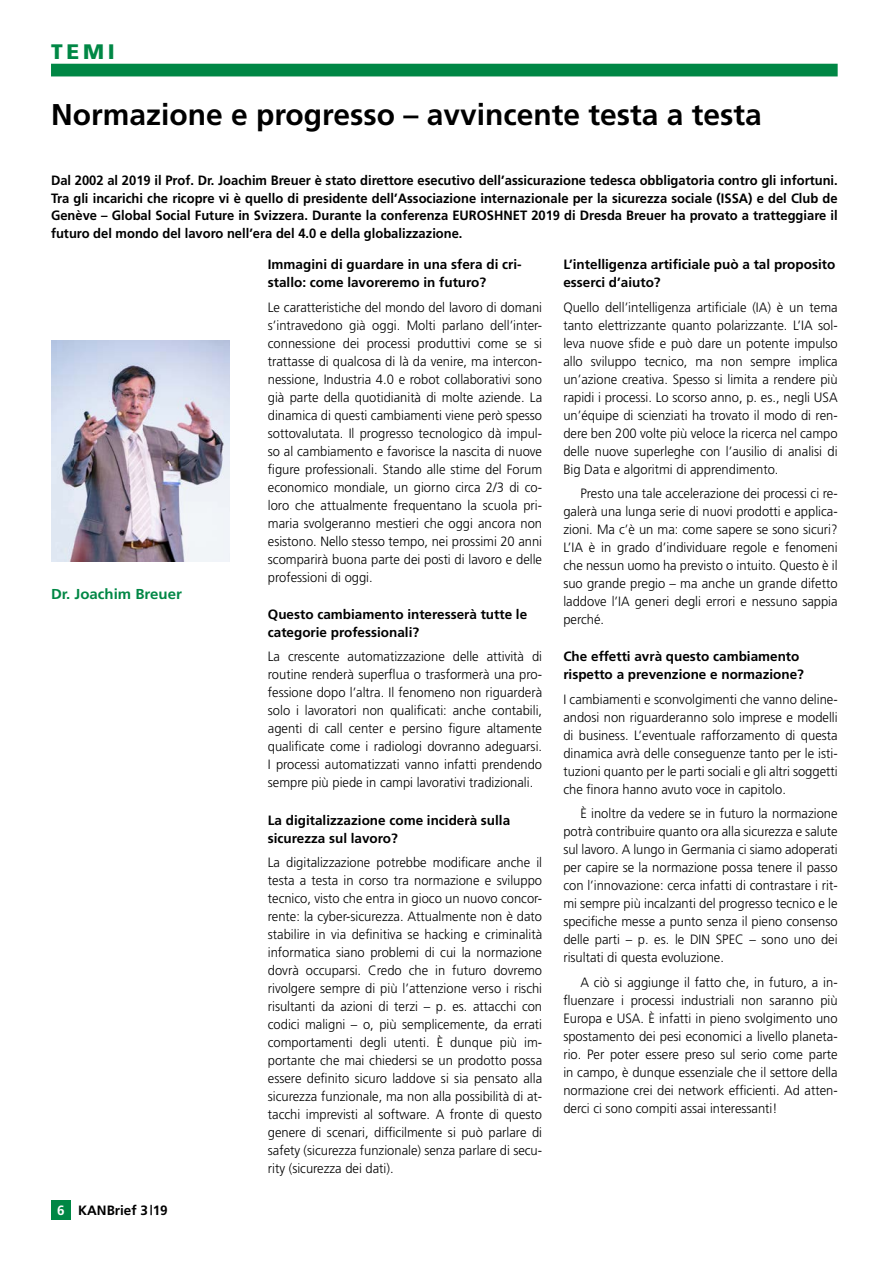
<style>
.page{position:relative;width:893px;height:1263px;background:#fff}
.page>*{position:absolute;margin:0;border:0;box-sizing:border-box;transform-origin:0 0}
.t1{font:700 30px "Frutiger LT Std";color:#000}
.t2{font:900 21px "Frutiger";color:#008745}
.t3{font:700 14.4px "Frutiger LT Std";color:#008745;scale:1.04 1}
.t4{font:300 13.5px/18px "Frutiger LT Std";color:#000;text-align:justify;scale:.96 1}
.t5{font:700 13.5px/17.7px "Frutiger";color:#000;text-align:justify;scale:.96 1}
.t6{font:700 13.5px/18px "Frutiger LT Std";color:#000}
.t7{font:700 13.5px "Frutiger";color:#000}
.t8{font:700 13.5px "Frutiger";color:#fff}
</style>
<div class="page">
<img style="left:51px;top:340px;width:179px;height:222px">
<div style="left:51px;top:64px;width:787px;height:12px;background:#008745"></div>
<div style="left:51px;top:1199px;width:20px;height:20px;background:#008745"></div>
<h2 class="t2" style="left:51px;top:39px;width:65px">TEMI</h2>
<h3 class="t1" style="left:51px;top:96px;width:712px">Normazione e progresso – avvincente testa a testa</h3>
<p class="t5" style="left:51px;top:171px;width:821px">Dal 2002 al 2019 il Prof. Dr. Joachim Breuer è stato direttore esecutivo dell’assicurazione tedesca obbligatoria contro gli infortuni.<br>Tra gli incarichi che ricopre vi è quello di presidente dell’Associazione internazionale per la sicurezza sociale (ISSA) e del Club de Genève – Global Social Future in Svizzera. Durante la conferenza EUROSHNET 2019 di Dresda Breuer ha provato a tratteggiare il futuro del mondo del lavoro nell’era del 4.0 e della globalizzazione.</p>
<p class="t3" style="left:51px;top:585px;width:127px">Dr. Joachim Breuer</p>
<p class="t8" style="left:57px;top:1202px;width:9px">6</p>
<p class="t7" style="left:78px;top:1202px;width:91px">KANBrief 3|19</p>
<h4 class="t6" style="left:268px;top:256px;width:255px">Immagini di guardare in una sfera di cri&shy;stallo: come lavoreremo in futuro?</h4>
<p class="t4" style="left:268px;top:298px;width:287px">Le caratteristiche del mondo del lavoro di domani s’intravedono già oggi. Molti parlano dell’inter&shy;connessione dei processi produttivi come se si trattasse di qualcosa di là da venire, ma intercon&shy;nessione, Industria 4.0 e robot collaborativi sono già parte della quotidianità di molte aziende. La dinamica di questi cambiamenti viene però spesso sottovalutata. Il progresso tecnologico dà impul&shy;so al cambiamento e favorisce la nascita di nuove figure professionali. Stando alle stime del Forum economico mondiale, un giorno circa 2/3 di co&shy;loro che attualmente frequentano la scuola pri&shy;maria svolgeranno mestieri che oggi ancora non esistono. Nello stesso tempo, nei prossimi 20 anni scomparirà buona parte dei posti di lavoro e delle professioni di oggi.</p>
<h4 class="t6" style="left:268px;top:605px;width:261px">Questo cambiamento interesserà tutte le categorie professionali?</h4>
<p class="t4" style="left:268px;top:648px;width:287px">La crescente automatizzazione delle attività di routine renderà superflua o trasformerà una pro&shy;fessione dopo l’altra. Il fenomeno non riguarderà solo i lavoratori non qualificati: anche contabili, agenti di call center e persino figure altamente qualificate come i radiologi dovranno adeguarsi.<br>I processi automatizzati vanno infatti prendendo sempre più piede in campi lavorativi tradizionali.</p>
<h4 class="t6" style="left:268px;top:811px;width:244px">La digitalizzazione come inciderà sulla sicurezza sul lavoro?</h4>
<p class="t4" style="left:268px;top:853px;width:287px">La digitalizzazione potrebbe modificare anche il testa a testa in corso tra normazione e sviluppo tecnico, visto che entra in gioco un nuovo concor&shy;rente: la cyber-sicurezza. Attualmente non è dato stabilire in via definitiva se hacking e criminalità informatica siano problemi di cui la normazione dovrà occuparsi. Credo che in futuro dovremo rivolgere sempre di più l’attenzione verso i rischi risultanti da azioni di terzi – p. es. attacchi con codici maligni – o, più semplicemente, da errati comportamenti degli utenti. È dunque più im&shy;portante che mai chiedersi se un prodotto possa essere definito sicuro laddove si sia pensato alla sicurezza funzionale, ma non alla possibilità di at&shy;tacchi imprevisti al software. A fronte di questo genere di scenari, difficilmente si può parlare di safety (sicurezza funzionale) senza parlare di secu&shy;rity (sicurezza dei dati).</p>
<h4 class="t6" style="left:563px;top:256px;width:273px">L’intelligenza artificiale può a tal proposito esserci d’aiuto?</h4>
<p class="t4" style="left:563px;top:298px;width:287px">Quello dell’intelligenza artificiale (IA) è un tema tanto elettrizzante quanto polarizzante. L’IA sol&shy;leva nuove sfide e può dare un potente impulso allo sviluppo tecnico, ma non sempre implica un’azione creativa. Spesso si limita a rendere più rapidi i processi. Lo scorso anno, p. es., negli USA un’équipe di scienziati ha trovato il modo di ren&shy;dere ben 200 volte più veloce la ricerca nel campo delle nuove superleghe con l’ausilio di analisi di Big Data e algoritmi di apprendimento.</p>
<p class="t4" style="left:563px;top:485px;width:287px;text-indent:17px">Presto una tale accelerazione dei processi ci re&shy;galerà una lunga serie di nuovi prodotti e applica&shy;zioni. Ma c’è un ma: come sapere se sono sicuri?<br>L’IA è in grado d’individuare regole e fenomeni che nessun uomo ha previsto o intuito. Questo è il suo grande pregio – ma anche un grande difetto laddove l’IA generi degli errori e nessuno sappia perché.</p>
<h4 class="t6" style="left:563px;top:648px;width:242px">Che effetti avrà questo cambiamento rispetto a prevenzione e normazione?</h4>
<p class="t4" style="left:563px;top:690px;width:287px">I cambiamenti e sconvolgimenti che vanno deline&shy;andosi non riguarderanno solo imprese e modelli di business. L’eventuale rafforzamento di questa dinamica avrà delle conseguenze tanto per le isti&shy;tuzioni quanto per le parti sociali e gli altri soggetti che finora hanno avuto voce in capitolo.</p>
<p class="t4" style="left:563px;top:805px;width:287px;text-indent:17px">È inoltre da vedere se in futuro la normazione potrà contribuire quanto ora alla sicurezza e salute sul lavoro. A lungo in Germania ci siamo adoperati per capire se la normazione possa tenere il passo con l’innovazione: cerca infatti di contrastare i rit&shy;mi sempre più incalzanti del progresso tecnico e le specifiche messe a punto senza il pieno consenso delle parti – p. es. le DIN SPEC – sono uno dei risultati di questa evoluzione.</p>
<p class="t4" style="left:563px;top:973px;width:287px;text-indent:17px">A ciò si aggiunge il fatto che, in futuro, a in&shy;fluenzare i processi industriali non saranno più Europa e USA. È infatti in pieno svolgimento uno spostamento dei pesi economici a livello planeta&shy;rio. Per poter essere preso sul serio come parte in campo, è dunque essenziale che il settore della normazione crei dei network efficienti. Ad atten&shy;derci ci sono compiti assai interessanti!</p>
</div>
